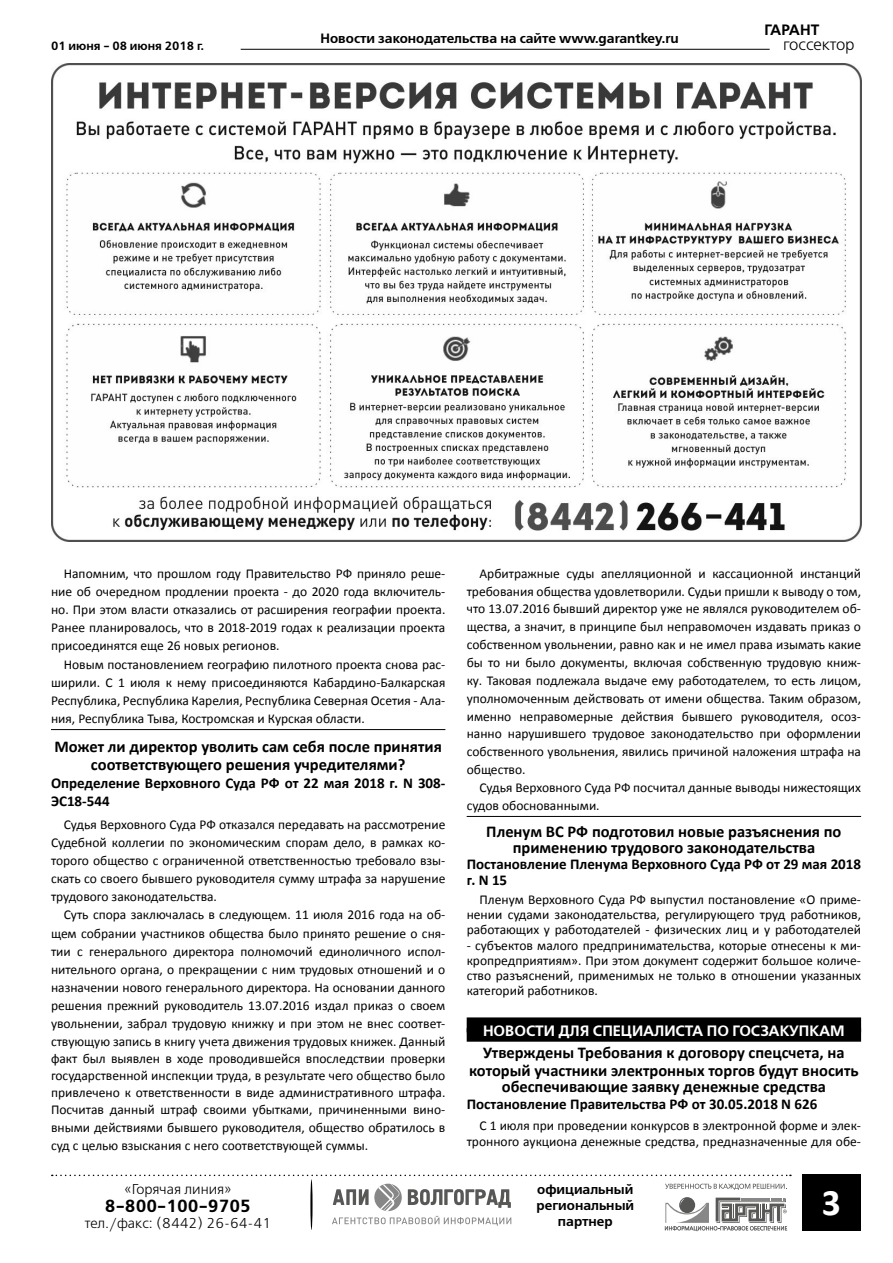
<style>
.page{position:relative;width:893px;height:1263px;background:#fff}
.page>*{position:absolute;margin:0;border:0;box-sizing:border-box;transform-origin:0 0}
.t1{font:700 37.5px "Calibri";color:#fff}
.t2{font:700 17.55px "Free Set C";color:#000}
.t3{font:700 16.5px/17px "Calibri";color:#000;text-align:center}
.t4{font:16.5px "Free Set C";color:#000}
.t5{font:700 15px/18.1px "Calibri";color:#000}
.t6{font:700 15px "Free Set C";color:#fff}
.t7{font:700 15px "Free Set C";color:#000}
.t8{font:14.25px "Free Set C";color:#000}
.t9{font:13.5px/17.7px "Calibri";color:#000;text-align:justify}
.t10{font:700 13.5px/16.2px "Free Set C";color:#000;text-align:center}
.t11{font:700 12px "Free Set C";color:#000}
</style>
<div class="page">
<hr style="left:241px;top:49px;width:529px;height:1px;background:#000">
<div style="left:802px;top:1174px;width:58px;height:57px;background:#000"></div>
<svg style="left:52px;top:1174px;width:739px;height:2px"></svg>
<hr style="left:310px;top:1179px;width:3px;height:51px;background:#000;border-radius:50%">
<svg style="left:332px;top:1184px;width:179px;height:42px"></svg>
<svg style="left:665px;top:1197px;width:122px;height:34px"></svg>
<svg style="left:665px;top:1184px;width:122px;height:6px"></svg>
<hr style="left:51px;top:729px;width:394px;height:1px;background:#000">
<hr style="left:467px;top:816px;width:394px;height:1px;background:#000">
<div style="left:467px;top:1017px;width:394px;height:15px;background:#000"></div>
<div style="left:467px;top:1028px;width:394px;height:14px;background:#000"></div>
<img style="left:51px;top:64px;width:810px;height:477px">
<p class="t11" style="left:51px;top:39px;width:154px">01 июня - 08 июня 2018 г.</p>
<p class="t10" style="left:321px;top:30px;width:360px">Новости законодательства на сайте www.garantkey.ru</p>
<p class="t7" style="left:764px;top:21px;width:57px">ГАРАНТ</p>
<p class="t4" style="left:783px;top:35px;width:73px">госсектор</p>
<p class="t9" style="left:51px;top:564px;width:396px;line-height:18.1px;text-indent:13px">Напомним, что прошлом году Правительство РФ приняло реше&shy;ние об очередном продлении проекта - до 2020 года включитель&shy;но. При этом власти отказались от расширения географии проекта.<br>Ранее планировалось, что в 2018-2019 годах к реализации проекта присоединятся еще 26 новых регионов.</p>
<p class="t9" style="left:51px;top:655px;width:396px;line-height:18.1px;text-indent:13px">Новым постановлением географию пилотного проекта снова рас&shy;ширили. С 1 июля к нему присоединяются Кабардино-Балкарская Республика, Республика Карелия, Республика Северная Осетия - Ала&shy;ния, Республика Тыва, Костромская и Курская области.</p>
<p class="t3" style="left:55px;top:737px;width:389px;line-height:18.1px">Может ли директор уволить сам себя после принятия соответствующего решения учредителями?</p>
<p class="t5" style="left:51px;top:774px;width:396px">Определение Верховного Суда РФ от 22 мая 2018 г. N 308-<br>ЭС18-544</p>
<p class="t9" style="left:51px;top:815px;width:396px;line-height:18.1px;text-indent:13px">Судья Верховного Суда РФ отказался передавать на рассмотрение Судебной коллегии по экономическим спорам дело, в рамках ко&shy;торого общество с ограниченной ответственностью требовало взы&shy;скать со своего бывшего руководителя сумму штрафа за нарушение трудового законодательства.</p>
<p class="t9" style="left:51px;top:906px;width:396px;text-indent:13px">Суть спора заключалась в следующем. 11 июля 2016 года на об&shy;щем собрании участников общества было принято решение о сня&shy;тии с генерального директора полномочий единоличного испол&shy;нительного органа, о прекращении с ним трудовых отношений и о назначении нового генерального директора. На основании данного решения прежний руководитель 13.07.2016 издал приказ о своем увольнении, забрал трудовую книжку и при этом не внес соответ&shy;ствующую запись в книгу учета движения трудовых книжек. Данный факт был выявлен в ходе проводившейся впоследствии проверки государственной инспекции труда, в результате чего общество было привлечено к ответственности в виде административного штрафа.<br>Посчитав данный штраф своими убытками, причиненными вино&shy;вными действиями бывшего руководителя, общество обратилось в суд с целью взыскания с него соответствующей суммы.</p>
<p class="t8" style="left:124px;top:1180px;width:109px">«Горячая линия»</p>
<p class="t2" style="left:105px;top:1195px;width:148px">8-800-100-9705</p>
<p class="t8" style="left:85px;top:1215px;width:188px">тел./факс: (8442) 26-64-41</p>
<p class="t9" style="left:467px;top:564px;width:396px;text-indent:13px">Арбитражные суды апелляционной и кассационной инстанций требования общества удовлетворили. Судьи пришли к выводу о том, что 13.07.2016 бывший директор уже не являлся руководителем об&shy;щества, а значит, в принципе был неправомочен издавать приказ о собственном увольнении, равно как и не имел права изымать какие бы то ни было документы, включая собственную трудовую книж&shy;ку. Таковая подлежала выдаче ему работодателем, то есть лицом, уполномоченным действовать от имени общества. Таким образом, именно неправомерные действия бывшего руководителя, осоз&shy;нанно нарушившего трудовое законодательство при оформлении собственного увольнения, явились причиной наложения штрафа на общество.</p>
<p class="t9" style="left:467px;top:779px;width:396px;text-indent:13px">Судья Верховного Суда РФ посчитал данные выводы нижестоящих судов обоснованными.</p>
<p class="t3" style="left:486px;top:823px;width:357px;line-height:16px">Пленум ВС РФ подготовил новые разъяснения по применению трудового законодательства</p>
<p class="t5" style="left:467px;top:856px;width:396px;line-height:16px">Постановление Пленума Верховного Суда РФ от 29 мая 2018 г. N 15</p>
<p class="t9" style="left:467px;top:892px;width:396px;line-height:15.1px;text-indent:13px">Пленум Верховного Суда РФ выпустил постановление «О приме&shy;нении судами законодательства, регулирующего труд работников, работающих у работодателей - физических лиц и у работодателей</p>
<p class="t9" style="left:467px;top:937px;width:396px;line-height:15.1px">- субъектов малого предпринимательства, которые отнесены к ми&shy;кропредприятиям». При этом документ содержит большое количе&shy;ство разъяснений, применимых не только в отношении указанных категорий работников.</p>
<p class="t6" style="left:483px;top:1021px;width:363px">НОВОСТИ ДЛЯ СПЕЦИАЛИСТА ПО ГОСЗАКУПКАМ</p>
<p class="t3" style="left:469px;top:1044px;width:391px">Утверждены Требования к договору спецсчета, на который участники электронных торгов будут вносить обеспечивающие заявку денежные средства</p>
<p class="t5" style="left:467px;top:1095px;width:352px">Постановление Правительства РФ от 30.05.2018 N 626</p>
<p class="t9" style="left:467px;top:1117px;width:396px;line-height:16.5px;text-align:right">С 1 июля при проведении конкурсов в электронной форме и элек&shy;тронного аукциона денежные средства, предназначенные для обе-</p>
<p class="t10" style="left:536px;top:1181px;width:99px">официальный региональный партнер</p>
<h1 class="t1" style="left:822px;top:1179px;width:21px">3</h1>
</div>
